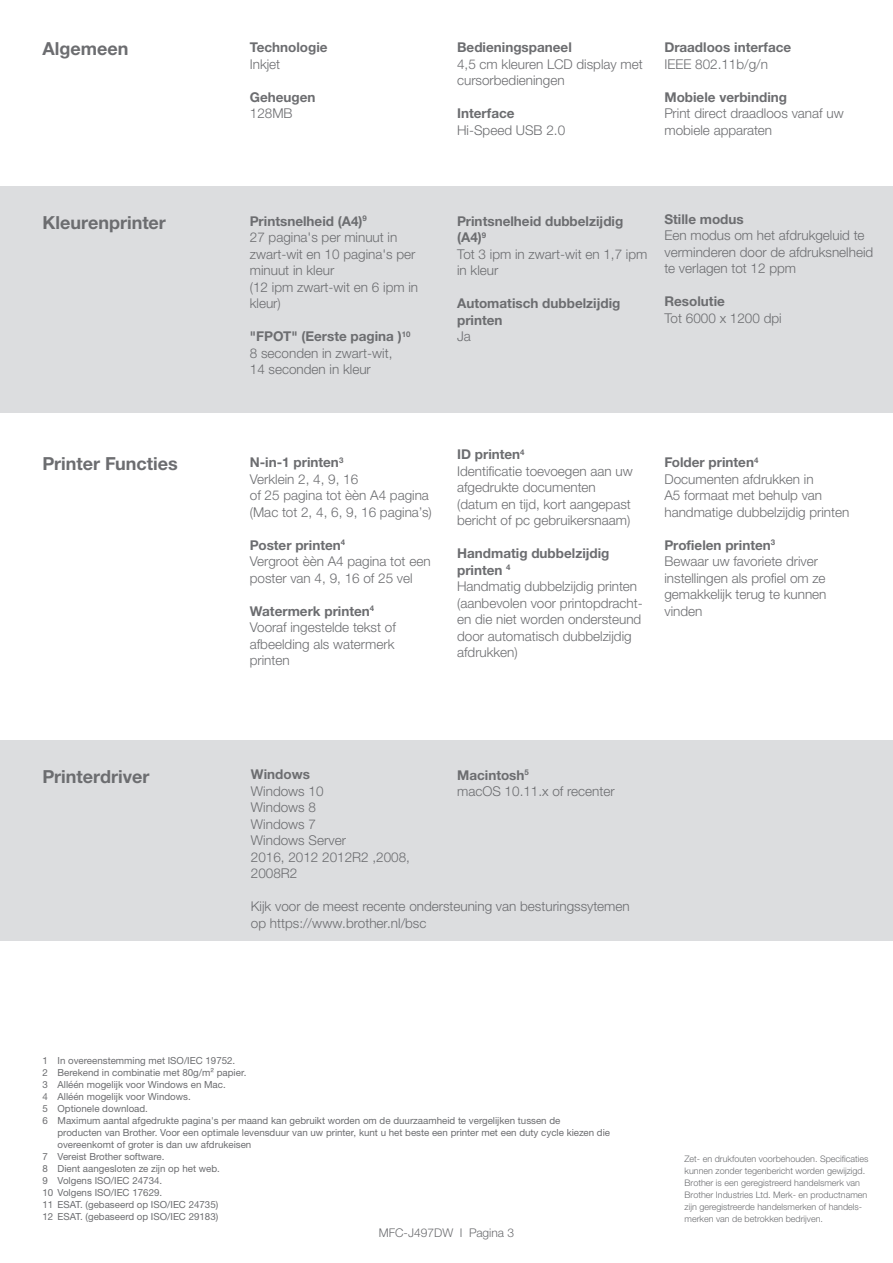
<style>
.page{position:relative;width:893px;height:1263px;background:#fff}
.page>*{position:absolute;margin:0;border:0;box-sizing:border-box;transform-origin:0 0}
.t1{font:700 18px "Helvetica Neue LTW1 G";color:#6c6d70}
.t2{font:300 13.5px/16.5px "Helvetica Neue LTW1 G";color:#6c6d70}
.t3{font:700 13.5px/16.5px "Helvetica Neue LTW1 G";color:#6c6d70}
.t4{font:300 12px "Helvetica Neue LTW1 G";color:#6c6d70}
.t5{font:9.75px "Helvetica Neue LTW1 G";color:#6c6d70}
.t6{font:300 9px/12px "Helvetica Neue LTW1 G";color:#6c6d70}
.s1{font-weight:700}
</style>
<div class="page">
<div style="left:0;top:186px;width:893px;height:226px;background:#dcdddf"></div>
<div style="left:0;top:740px;width:893px;height:201px;background:#dcdddf"></div>
<h1 class="t1" style="left:43px;top:38px;width:87px">Algemeen</h1>
<p class="t3" style="left:250px;top:39px;width:79px">Technologie</p>
<p class="t2" style="left:250px;top:56px;width:32px">Inkjet</p>
<p class="t3" style="left:250px;top:89px;width:67px">Geheugen</p>
<p class="t2" style="left:250px;top:105px;width:44px">128MB</p>
<p class="t3" style="left:457px;top:39px;width:116px">Bedieningspaneel</p>
<p class="t2" style="left:457px;top:56px;width:187px">4,5 cm kleuren LCD display met cursorbedieningen</p>
<p class="t3" style="left:457px;top:105px;width:59px">Interface</p>
<p class="t2" style="left:457px;top:122px;width:110px">Hi-Speed USB 2.0</p>
<p class="t3" style="left:664px;top:39px;width:128px">Draadloos interface</p>
<p class="t2" style="left:664px;top:56px;width:105px">IEEE 802.11b/g/n</p>
<p class="t3" style="left:664px;top:88px;width:124px">Mobiele verbinding</p>
<p class="t2" style="left:664px;top:105px;width:181px">Print direct draadloos vanaf uw mobiele apparaten</p>
<h1 class="t1" style="left:43px;top:211px;width:125px">Kleurenprinter</h1>
<p class="t2" style="left:250px;top:213px;width:170px"><span class="s1">Printsnelheid (A4)</span><sup>9<br></sup>27 pagina's per minuut in zwart-wit en 10 pagina's per minuut in kleur<br>(12 ipm zwart-wit en 6 ipm in kleur)</p>
<p class="t2" style="left:250px;top:328px;width:162px"><span class="s1">"FPOT" (Eerste pagina )</span><sup>10<br></sup>8 seconden in zwart-wit,<br>14 seconden in kleur</p>
<p class="t2" style="left:457px;top:213px;width:192px"><span class="s1">Printsnelheid dubbelzijdig (A4)</span><sup>9<br></sup>Tot 3 ipm in zwart-wit en 1,7 ipm in kleur</p>
<p class="t3" style="left:457px;top:295px;width:165px">Automatisch dubbelzijdig printen</p>
<p class="t2" style="left:457px;top:328px;width:15px">Ja</p>
<p class="t3" style="left:664px;top:210px;width:81px">Stille modus</p>
<p class="t2" style="left:664px;top:227px;width:210px">Een modus om het afdrukgeluid te verminderen door de afdruksnelheid te verlagen tot 12 ppm</p>
<p class="t3" style="left:664px;top:293px;width:62px">Resolutie</p>
<p class="t2" style="left:664px;top:309px;width:119px">Tot 6000 x 1200 dpi</p>
<h1 class="t1" style="left:43px;top:453px;width:137px">Printer Functies</h1>
<p class="t2" style="left:250px;top:454px;width:184px"><span class="s1">N-in-1 printen</span><sup>3<br></sup>Verklein 2, 4, 9, 16<br>of 25 pagina tot èèn A4 pagina (Mac tot 2, 4, 6, 9, 16 pagina’s)</p>
<p class="t2" style="left:250px;top:537px;width:182px"><span class="s1">Poster printen</span><sup>4<br></sup>Vergroot èèn A4 pagina tot een poster van 4, 9, 16 of 25 vel</p>
<p class="t2" style="left:250px;top:603px;width:148px"><span class="s1">Watermerk printen</span><sup>4<br></sup>Vooraf ingestelde tekst of afbeelding als watermerk printen</p>
<p class="t2" style="left:457px;top:446px;width:177px"><span class="s1">ID printen</span><sup>4<br></sup>Identificatie toevoegen aan uw afgedrukte documenten (datum en tijd, kort aangepast bericht of pc gebruikersnaam)</p>
<p class="t2" style="left:457px;top:545px;width:187px"><span class="s1">Handmatig dubbelzijdig printen</span> <sup>4<br></sup>Handmatig dubbelzijdig printen (aanbevolen voor printopdracht&shy;en die niet worden ondersteund door automatisch dubbelzijdig afdrukken)</p>
<p class="t2" style="left:664px;top:454px;width:186px"><span class="s1">Folder printen</span><sup>4<br></sup>Documenten afdrukken in<br>A5 formaat met behulp van handmatige dubbelzijdig printen</p>
<p class="t2" style="left:664px;top:537px;width:164px"><span class="s1">Profielen printen</span><sup>3<br></sup>Bewaar uw favoriete driver instellingen als profiel om ze gemakkelijk terug te kunnen vinden</p>
<p class="t2" style="left:457px;top:766px;width:159px"><span class="s1">Macintosh</span><sup>5<br></sup>macOS 10.11.x of recenter</p>
<h1 class="t1" style="left:43px;top:765px;width:108px">Printerdriver</h1>
<p class="t3" style="left:251px;top:766px;width:61px">Windows</p>
<p class="t2" style="left:251px;top:783px;width:161px">Windows 10<br>Windows 8<br>Windows 7<br>Windows Server<br>2016, 2012 2012R2 ,2008,<br>2008R2</p>
<p class="t2" style="left:251px;top:898px;width:380px">Kijk voor de meest recente ondersteuning van besturingssytemen op https://www.brother.nl/bsc</p>
<p class="t5" style="left:43px;top:1054px;width:194px">1 In overeenstemming met ISO/IEC 19752.</p>
<p class="t5" style="left:43px;top:1066px;width:205px">2 Berekend in combinatie met 80g/m² papier.</p>
<p class="t5" style="left:43px;top:1078px;width:185px">3 Alléén mogelijk voor Windows en Mac.</p>
<p class="t5" style="left:43px;top:1090px;width:150px">4 Alléén mogelijk voor Windows.</p>
<p class="t5" style="left:43px;top:1102px;width:107px">5 Optionele download.</p>
<p class="t5" style="left:43px;top:1114px;width:519px">6 Maximum aantal afgedrukte pagina's per maand kan gebruikt worden om de duurzaamheid te vergelijken tussen de</p>
<p class="t5" style="left:58px;top:1126px;width:554px">producten van Brother. Voor een optimale levensduur van uw printer, kunt u het beste een printer met een duty cycle kiezen die</p>
<p class="t5" style="left:58px;top:1138px;width:195px">overeenkomt of groter is dan uw afdrukeisen</p>
<p class="t5" style="left:43px;top:1150px;width:124px">7 Vereist Brother software.</p>
<p class="t5" style="left:43px;top:1162px;width:179px">8 Dient aangesloten ze zijn op het web.</p>
<p class="t5" style="left:43px;top:1174px;width:121px">9 Volgens ISO/IEC 24734.</p>
<p class="t5" style="left:43px;top:1186px;width:121px">10 Volgens ISO/IEC 17629.</p>
<p class="t5" style="left:43px;top:1198px;width:177px">11 ESAT. (gebaseerd op ISO/IEC 24735)</p>
<p class="t5" style="left:43px;top:1210px;width:177px">12 ESAT. (gebaseerd op ISO/IEC 29183)</p>
<p class="t4" style="left:379px;top:1226px;width:137px">MFC-J497DW I Pagina 3</p>
<p class="t6" style="left:685px;top:1153px;width:185px">Zet- en drukfouten voorbehouden. Specificaties kunnen zonder tegenbericht worden gewijzigd.<br>Brother is een geregistreerd handelsmerk van Brother Industries Ltd. Merk- en productnamen zijn geregistreerde handelsmerken of handels&shy;merken van de betrokken bedrijven.</p>
</div>
